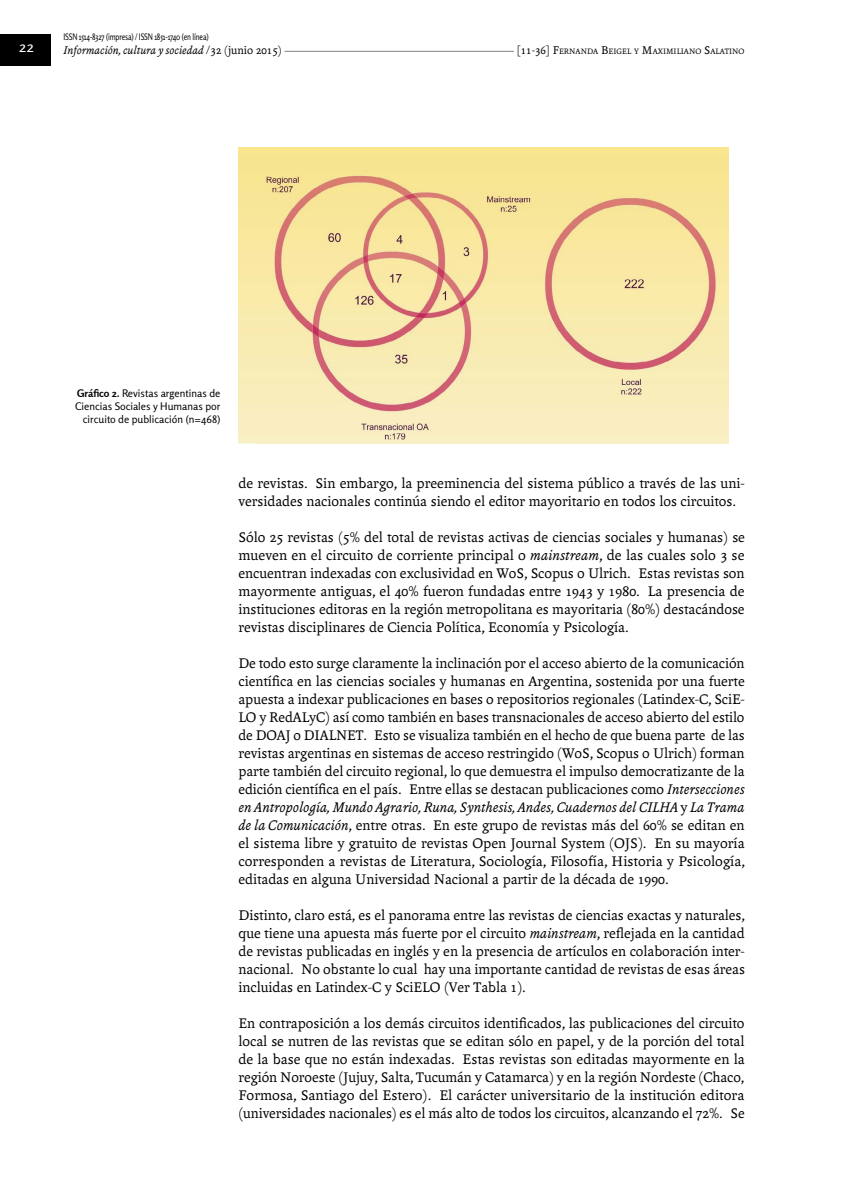
<style>
.page{position:relative;width:851px;height:1191px;background:#fff}
.page>*{position:absolute;margin:0;border:0;box-sizing:border-box;transform-origin:0 0}
.t1{font:15px/18px "Andralis ND Os F";color:#000;text-align:justify}
.t2{font:15px "Rosario";color:#fff}
.t3{font:italic 12px "Andralis ND Os F";color:#000}
.t4{font:10.5px/12.6px "Rosario";color:#000;text-align:right}
.t5{font:9px "Rosario";letter-spacing:-.02em;color:#000;scale:.8 1}
.t6{font:8.4px "Andralis ND Os F";color:#000}
.s1{font-style:normal}
.s2{font-size:12px}
.s3{font-weight:700}
.s4{font-style:italic}
</style>
<div class="page">
<hr style="left:204px;top:51px;width:534px;height:1px;background:#808285">
<div style="left:63px;top:44px;width:221px;height:15px;background:#fff"></div>
<div style="left:0;top:35px;width:50px;height:31px;background:#000"></div>
<div style="left:514px;top:44px;width:230px;height:15px;background:#fff"></div>
<img style="left:238px;top:148px;width:490px;height:295px">
<p class="t5" style="left:63px;top:31px;width:183px">ISSN 1514-8327 (impresa) / ISSN 1851-1740 (en línea)</p>
<p class="t2" style="left:19px;top:38px;width:16px">22</p>
<p class="t3" style="left:63px;top:44px;width:220px">Información, cultura y sociedad <span class="s1">/32 (junio 2015)</span></p>
<p class="t6" style="left:516px;top:47px;width:229px"><span class="s2">[11-36]</span> <span class="s2">F</span>ERNANDA <span class="s2">B</span>EIGEL Y <span class="s2">M</span>AXIMILIANO <span class="s2">S</span>ALATINO</p>
<p class="t4" style="left:75px;top:387px;width:147px"><span class="s3">Gráfico 2.</span> Revistas argentinas de<br>Ciencias Sociales y Humanas por circuito de publicación (n=468)</p>
<p class="t1" style="left:238px;top:474px;width:507px">de revistas. Sin embargo, la preeminencia del sistema público a través de las uni&shy;versidades nacionales continúa siendo el editor mayoritario en todos los circuitos.</p>
<p class="t1" style="left:238px;top:528px;width:508px">Sólo 25 revistas (5% del total de revistas activas de ciencias sociales y humanas) se mueven en el circuito de corriente principal o <span class="s4">mainstream</span>, de las cuales solo 3 se encuentran indexadas con exclusividad en WoS, Scopus o Ulrich. Estas revistas son mayormente antiguas, el 40% fueron fundadas entre 1943 y 1980. La presencia de instituciones editoras en la región metropolitana es mayoritaria (80%) destacándose revistas disciplinares de Ciencia Política, Economía y Psicología.</p>
<p class="t1" style="left:238px;top:654px;width:507px">De todo esto surge claramente la inclinación por el acceso abierto de la comunicación científica en las ciencias sociales y humanas en Argentina, sostenida por una fuerte apuesta a indexar publicaciones en bases o repositorios regionales (Latindex-C, SciE-LO y RedALyC) así como también en bases transnacionales de acceso abierto del estilo de DOAJ o DIALNET. Esto se visualiza también en el hecho de que buena parte de las revistas argentinas en sistemas de acceso restringido (WoS, Scopus o Ulrich) forman parte también del circuito regional, lo que demuestra el impulso democratizante de la edición científica en el país. Entre ellas se destacan publicaciones como <span class="s4">Intersecciones en Antropología, Mundo Agrario, Runa, Synthesis, Andes, Cuadernos del CILHA</span> y <span class="s4">La Trama de la Comunicación</span>, entre otras. En este grupo de revistas más del 60% se editan en el sistema libre y gratuito de revistas Open Journal System (OJS). En su mayoría corresponden a revistas de Literatura, Sociología, Filosofía, Historia y Psicología, editadas en alguna Universidad Nacional a partir de la década de 1990.</p>
<p class="t1" style="left:238px;top:906px;width:508px">Distinto, claro está, es el panorama entre las revistas de ciencias exactas y naturales, que tiene una apuesta más fuerte por el circuito <span class="s4">mainstream</span>, reflejada en la cantidad de revistas publicadas en inglés y en la presencia de artículos en colaboración inter&shy;nacional. No obstante lo cual hay una importante cantidad de revistas de esas áreas incluidas en Latindex-C y SciELO (Ver Tabla 1).</p>
<p class="t1" style="left:238px;top:1014px;width:507px">En contraposición a los demás circuitos identificados, las publicaciones del circuito local se nutren de las revistas que se editan sólo en papel, y de la porción del total de la base que no están indexadas. Estas revistas son editadas mayormente en la región Noroeste (Jujuy, Salta, Tucumán y Catamarca) y en la región Nordeste (Chaco, Formosa, Santiago del Estero). El carácter universitario de la institución editora (universidades nacionales) es el más alto de todos los circuitos, alcanzando el 72%. Se</p>
</div>
